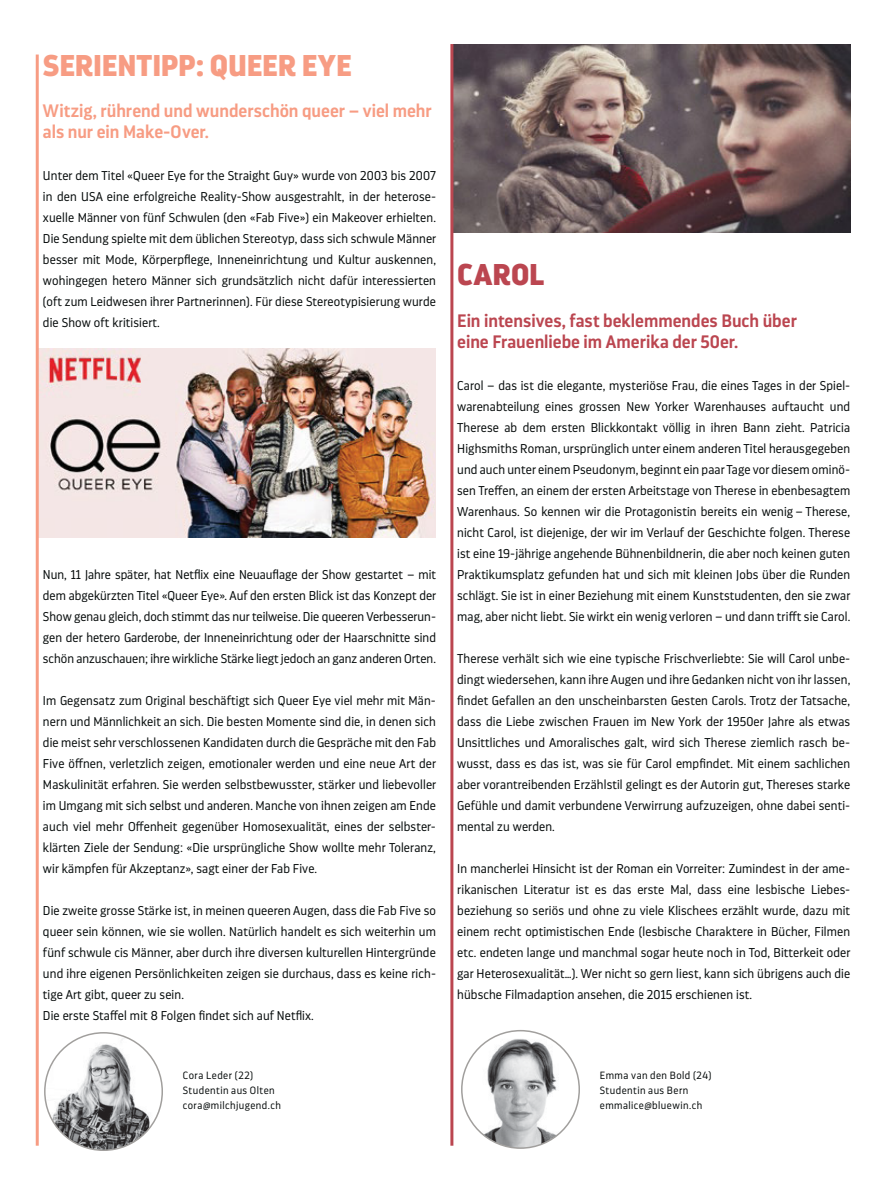
<style>
.page{position:relative;width:893px;height:1191px;background:#fff}
.page>*{position:absolute;margin:0;border:0;box-sizing:border-box;transform-origin:0 0}
.t1{font:900 30px "Darwin Pro";letter-spacing:-.005em;color:#f79c83}
.t2{font:900 30px "Darwin Pro";letter-spacing:.005em;color:#bb4650}
.t3{font:600 18px/21px "Darwin Pro";color:#bb4650}
.t4{font:600 18px/21px "Darwin Pro";color:#f79c83}
.t5{font:300 12.75px/21px "Darwin Pro";letter-spacing:.01em;color:#040909;text-align:justify}
.t6{font:300 10.5px/15px "Darwin Pro";letter-spacing:.04em;color:#040909}
</style>
<div class="page">
<img style="left:466px;top:1033px;width:99px;height:115px">
<img style="left:45px;top:1033px;width:117px;height:117px;border-radius:50%">
<img style="left:39px;top:348px;width:397px;height:189px">
<img style="left:453px;top:44px;width:397px;height:189px">
<hr style="left:450px;top:44px;width:3px;height:1101px;background:#bb4650">
<hr style="left:36px;top:55px;width:3px;height:1090px;background:#f79c83">
<h1 class="t1" style="left:43px;top:52px;width:310px">SERIENTIPP: QUEER EYE</h1>
<h2 class="t4" style="left:43px;top:101px;width:390px">Witzig, rührend und wunderschön queer – viel mehr als nur ein Make-Over.</h2>
<p class="t5" style="left:43px;top:166px;width:395px">Unter dem Titel «Queer Eye for the Straight Guy» wurde von 2003 bis 2007 in den USA eine erfolgreiche Reality-Show ausgestrahlt, in der heterose&shy;xuelle Männer von fünf Schwulen (den «Fab Five») ein Makeover erhielten.<br>Die Sendung spielte mit dem üblichen Stereotyp, dass sich schwule Männer besser mit Mode, Körperpflege, Inneneinrichtung und Kultur auskennen, wohingegen hetero Männer sich grundsätzlich nicht dafür interessierten (oft zum Leidwesen ihrer Partnerinnen). Für diese Stereotypisierung wurde die Show oft kritisiert.</p>
<p class="t5" style="left:43px;top:565px;width:395px">Nun, 11 Jahre später, hat Netflix eine Neuauflage der Show gestartet – mit dem abgekürzten Titel «Queer Eye». Auf den ersten Blick ist das Konzept der Show genau gleich, doch stimmt das nur teilweise. Die queeren Verbesserun&shy;gen der hetero Garderobe, der Inneneinrichtung oder der Haarschnitte sind schön anzuschauen; ihre wirkliche Stärke liegt jedoch an ganz anderen Orten.</p>
<p class="t5" style="left:43px;top:691px;width:395px">Im Gegensatz zum Original beschäftigt sich Queer Eye viel mehr mit Män&shy;nern und Männlichkeit an sich. Die besten Momente sind die, in denen sich die meist sehr verschlossenen Kandidaten durch die Gespräche mit den Fab Five öffnen, verletzlich zeigen, emotionaler werden und eine neue Art der Maskulinität erfahren. Sie werden selbstbewusster, stärker und liebevoller im Umgang mit sich selbst und anderen. Manche von ihnen zeigen am Ende auch viel mehr Offenheit gegenüber Homosexualität, eines der selbster&shy;klärten Ziele der Sendung: «Die ursprüngliche Show wollte mehr Toleranz, wir kämpfen für Akzeptanz», sagt einer der Fab Five.</p>
<p class="t5" style="left:43px;top:900px;width:394px;text-align:left">Die zweite grosse Stärke ist, in meinen queeren Augen, dass die Fab Five so queer sein können, wie sie wollen. Natürlich handelt es sich weiterhin um fünf schwule cis Männer, aber durch ihre diversen kulturellen Hintergründe und ihre eigenen Persönlichkeiten zeigen sie durchaus, dass es keine rich&shy;tige Art gibt, queer zu sein.<br>Die erste Staffel mit 8 Folgen findet sich auf Netflix.</p>
<p class="t6" style="left:183px;top:1068px;width:100px">Cora Leder (22)<br>Studentin aus Olten cora@milchjugend.ch</p>
<h1 class="t2" style="left:457px;top:262px;width:88px">CAROL</h1>
<h2 class="t3" style="left:457px;top:311px;width:341px">Ein intensives, fast beklemmendes Buch über eine Frauenliebe im Amerika der 50er.</h2>
<p class="t5" style="left:457px;top:376px;width:395px">Carol – das ist die elegante, mysteriöse Frau, die eines Tages in der Spiel&shy;warenabteilung eines grossen New Yorker Warenhauses auftaucht und Therese ab dem ersten Blickkontakt völlig in ihren Bann zieht. Patricia Highsmiths Roman, ursprünglich unter einem anderen Titel herausgegeben und auch unter einem Pseudonym, beginnt ein paar Tage vor diesem ominö&shy;sen Treffen, an einem der ersten Arbeitstage von Therese in ebenbesagtem Warenhaus. So kennen wir die Protagonistin bereits ein wenig – Therese, nicht Carol, ist diejenige, der wir im Verlauf der Geschichte folgen. Therese ist eine 19-jährige angehende Bühnenbildnerin, die aber noch keinen guten Praktikumsplatz gefunden hat und sich mit kleinen Jobs über die Runden schlägt. Sie ist in einer Beziehung mit einem Kunststudenten, den sie zwar mag, aber nicht liebt. Sie wirkt ein wenig verloren – und dann trifft sie Carol.</p>
<p class="t5" style="left:457px;top:649px;width:395px">Therese verhält sich wie eine typische Frischverliebte: Sie will Carol unbe&shy;dingt wiedersehen, kann ihre Augen und ihre Gedanken nicht von ihr lassen, findet Gefallen an den unscheinbarsten Gesten Carols. Trotz der Tatsache, dass die Liebe zwischen Frauen im New York der 1950er Jahre als etwas Unsittliches und Amoralisches galt, wird sich Therese ziemlich rasch be&shy;wusst, dass es das ist, was sie für Carol empfindet. Mit einem sachlichen aber vorantreibenden Erzählstil gelingt es der Autorin gut, Thereses starke Gefühle und damit verbundene Verwirrung aufzuzeigen, ohne dabei senti&shy;mental zu werden.</p>
<p class="t5" style="left:457px;top:858px;width:395px">In mancherlei Hinsicht ist der Roman ein Vorreiter: Zumindest in der ame&shy;rikanischen Literatur ist es das erste Mal, dass eine lesbische Liebes&shy;beziehung so seriös und ohne zu viele Klischees erzählt wurde, dazu mit einem recht optimistischen Ende (lesbische Charaktere in Bücher, Filmen etc. endeten lange und manchmal sogar heute noch in Tod, Bitterkeit oder gar Heterosexualität…). Wer nicht so gern liest, kann sich übrigens auch die hübsche Filmadaption ansehen, die 2015 erschienen ist.</p>
<p class="t6" style="left:600px;top:1068px;width:113px">Emma van den Bold (24)<br>Studentin aus Bern emmalice@bluewin.ch</p>
</div>
